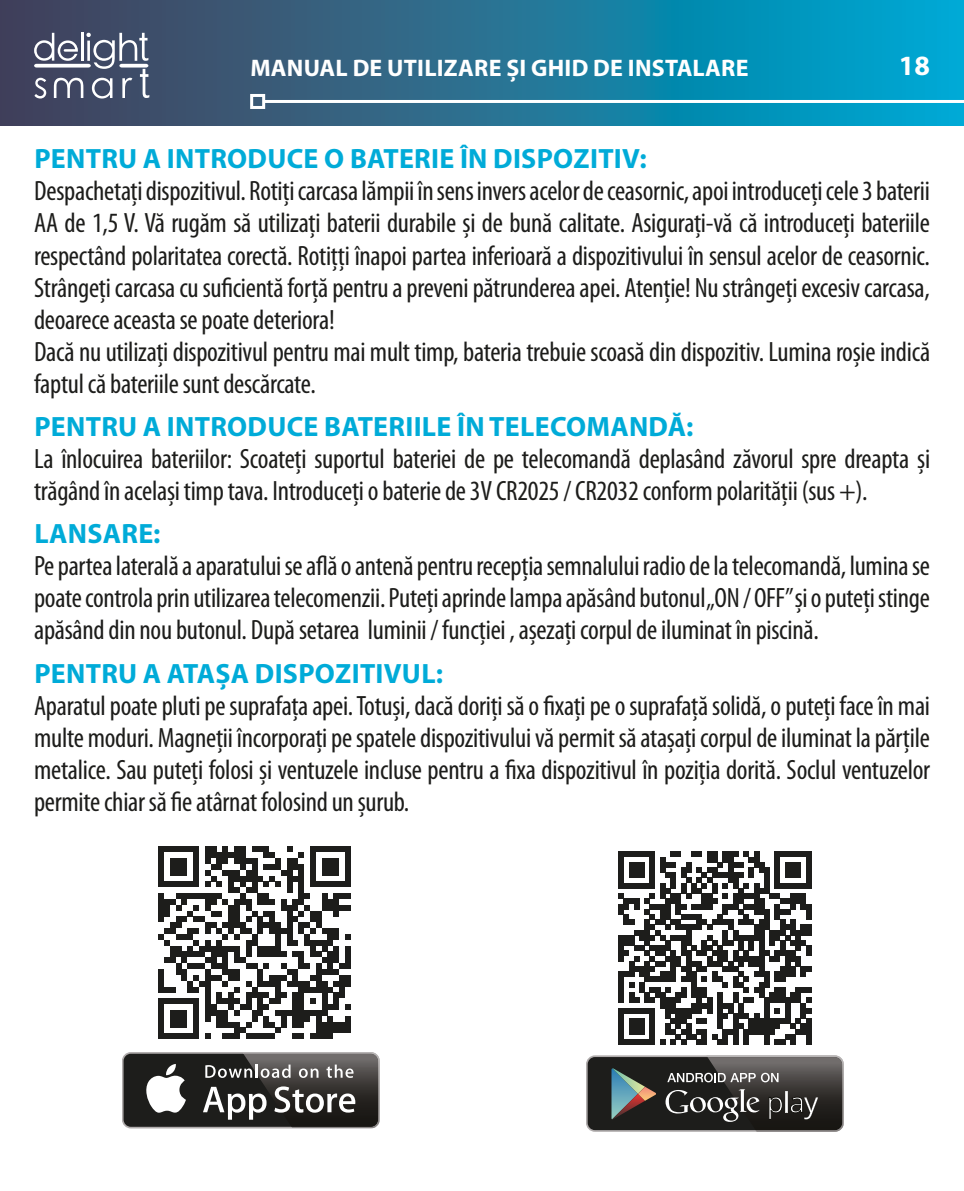
<style>
.page{position:relative;width:964px;height:1191px;background:#fff}
.page>*{position:absolute;margin:0;border:0;box-sizing:border-box;transform-origin:0 0}
.t1{font:condensed 28px/32px "Myriad Pro";letter-spacing:-.01em;color:#1d1d1b}
.t2{font:700 28px "Myriad Pro";letter-spacing:.01em;color:#00abd8}
.t3{font:700 28px "Myriad Pro";color:#fff}
.t4{font:700 24px "Myriad Pro";letter-spacing:.01em;color:#fff}
</style>
<div class="page">
<svg style="left:0;top:0;width:964px;height:125px;background:#207597"></svg>
<svg style="left:34px;top:33px;width:115px;height:65px"></svg>
<hr style="left:264px;top:100px;width:700px;height:3px;background:#fff">
<div style="left:250px;top:94px;width:15px;height:15px;border:3px solid #fff"></div>
<svg style="left:158px;top:846px;width:193px;height:193px"></svg>
<svg style="left:618px;top:851px;width:193px;height:193px"></svg>
<svg style="left:122px;top:1052px;width:257px;height:76px"></svg>
<div style="left:124px;top:1053px;width:254px;height:73px;background:#1d1d1b;border-radius:7px"></div>
<svg style="left:146px;top:1064px;width:40px;height:48px"></svg>
<img style="left:242px;top:1052px;width:137px;height:76px">
<img style="left:243px;top:1053px;width:135px;height:73px">
<svg style="left:203px;top:1086px;width:63px;height:33px"></svg>
<svg style="left:274px;top:1086px;width:81px;height:26px"></svg>
<svg style="left:205px;top:1064px;width:86px;height:14px"></svg>
<svg style="left:299px;top:1068px;width:9px;height:10px"></svg>
<svg style="left:301px;top:1068px;width:17px;height:9px"></svg>
<svg style="left:326px;top:1064px;width:27px;height:14px"></svg>
<svg style="left:586px;top:1055px;width:257px;height:76px"></svg>
<div style="left:588px;top:1057px;width:254px;height:73px;background:#1d1d1b;border-radius:7px"></div>
<img style="left:706px;top:1055px;width:137px;height:76px">
<img style="left:707px;top:1057px;width:135px;height:73px">
<svg style="left:611px;top:1068px;width:45px;height:51px"></svg>
<svg style="left:769px;top:1097px;width:13px;height:22px"></svg>
<hr style="left:785px;top:1091px;width:3px;height:21px;background:#13120e">
<svg style="left:790px;top:1097px;width:28px;height:22px"></svg>
<svg style="left:665px;top:1089px;width:95px;height:32px"></svg>
<svg style="left:667px;top:1073px;width:89px;height:9px"></svg>
<svg style="left:761px;top:1072px;width:9px;height:10px"></svg>
<div style="left:762px;top:1074px;width:6px;height:7px;background:#4f4b49;border-radius:50%"></div>
<svg style="left:771px;top:1073px;width:7px;height:9px"></svg>
<p class="t4" style="left:250px;top:52px;width:500px">MANUAL DE UTILIZARE ȘI GHID DE INSTALARE</p>
<p class="t3" style="left:899px;top:48px;width:33px">18</p>
<p class="t2" style="left:34px;top:141px;width:614px">PENTRU A INTRODUCE O BATERIE ÎN DISPOZITIV:</p>
<p class="t1" style="left:34px;top:175px;width:897px">Despachetați dispozitivul. Rotiți carcasa lămpii în sens invers acelor de ceasornic, apoi introduceți cele 3 baterii AA de 1,5 V. Vă rugăm să utilizați baterii durabile și de bună calitate. Asigurați-vă că introduceți bateriile respectând polaritatea corectă. Rotițți înapoi partea inferioară a dispozitivului în sensul acelor de ceasornic.<br>Strângeți carcasa cu suficientă forță pentru a preveni pătrunderea apei. Atenţie! Nu strângeți excesiv carcasa, deoarece aceasta se poate deteriora!<br>Dacă nu utilizați dispozitivul pentru mai mult timp, bateria trebuie scoasă din dispozitiv. Lumina roșie indică faptul că bateriile sunt descărcate.</p>
<p class="t2" style="left:34px;top:408px;width:661px">PENTRU A INTRODUCE BATERIILE ÎN TELECOMANDĂ:</p>
<p class="t1" style="left:34px;top:442px;width:897px">La înlocuirea bateriilor: Scoateți suportul bateriei de pe telecomandă deplasând zăvorul spre dreapta și trăgând în același timp tava. Introduceți o baterie de 3V CR2025 / CR2032 conform polarității (sus +).</p>
<p class="t2" style="left:34px;top:515px;width:128px">LANSARE:</p>
<p class="t1" style="left:34px;top:550px;width:897px;text-align:justify">Pe partea laterală a aparatului se află o antenă pentru recepția semnalului radio de la telecomandă, lumina se poate controla prin utilizarea telecomenzii. Puteți aprinde lampa apăsând butonul „ON / OFF” și o puteți stinge apăsând din nou butonul. După setarea luminii / funcției , așezați corpul de iluminat în piscină.</p>
<p class="t2" style="left:34px;top:655px;width:410px">PENTRU A ATAȘA DISPOZITIVUL:</p>
<p class="t1" style="left:34px;top:689px;width:897px;text-align:justify">Aparatul poate pluti pe suprafața apei. Totuși, dacă doriți să o fixați pe o suprafață solidă, o puteți face în mai multe moduri. Magneții încorporați pe spatele dispozitivului vă permit să atașați corpul de iluminat la părțile metalice. Sau puteți folosi și ventuzele incluse pentru a fixa dispozitivul în poziția dorită. Soclul ventuzelor permite chiar să fie atârnat folosind un șurub.</p>
</div>
